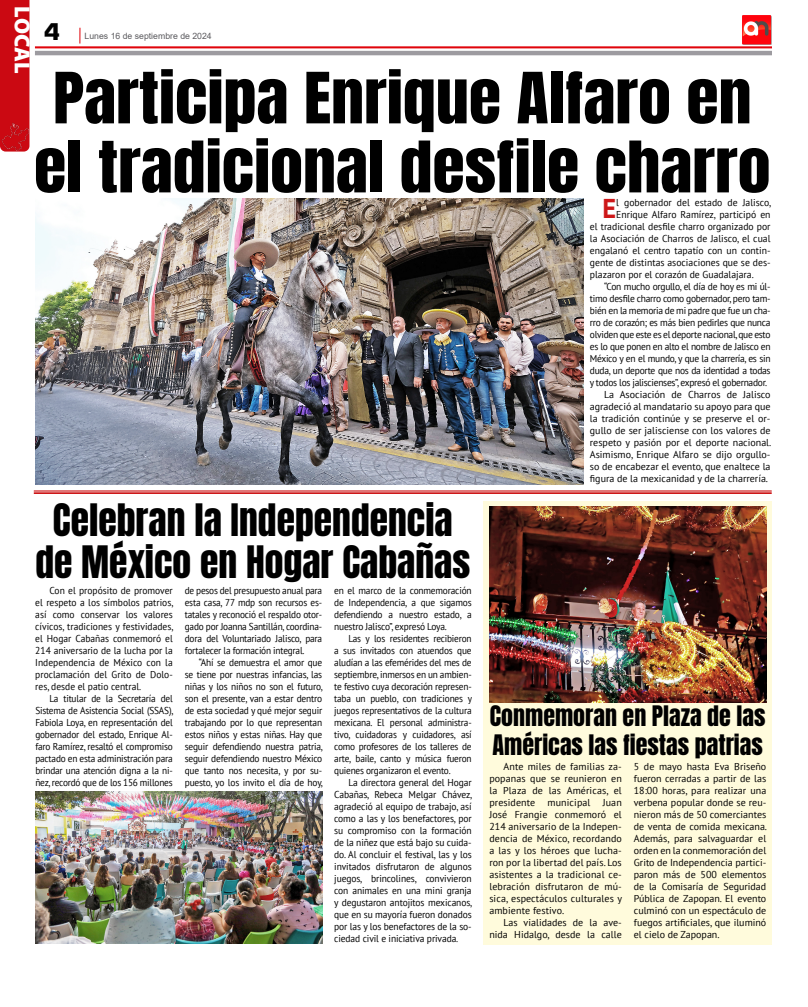
<style>
.page{position:relative;width:808px;height:1007px;background:#fff}
.page>*{position:absolute;margin:0;border:0;box-sizing:border-box;transform-origin:0 0}
.t1{font:60px/69px "Anton";color:#000;text-align:center;scale:1.1 1}
.t2{font:38px/42px "Anton";color:#000;text-align:center}
.t3{font:700 27.1px "PT Sans";color:#cd1719}
.t4{font:900 25px "Eurostile";color:#000}
.t5{font:24px/28.8px "Anton";color:#000}
.t6{font:900 22px "Myriad Pro";letter-spacing:-.005em;color:#fff}
.t7{font:10px/12px "PT Sans";color:#000;text-align:justify}
.t8{font:10px/12px "PT Sans";color:#000;text-align:justify;scale:.93 1}
.t9{font:10px/12px "PT Sans";color:#000;text-align:justify;scale:.95 1}
.t10{font:10px/12px "PT Sans";color:#000;text-align:justify;scale:.94 1}
.t11{font:10px "PT Sans";letter-spacing:-.03em;color:#000;scale:.95 1}
.t12{font:8.7px "Arial";color:#5c5b5f}
</style>
<div class="page">
<svg style="left:35px;top:28px;width:737px;height:27px"></svg>
<img style="left:742px;top:16px;width:30px;height:29px">
<img style="left:35px;top:198px;width:549px;height:286px">
<hr style="left:34px;top:490px;width:738px;height:1px;background:#cd1719">
<hr style="left:34px;top:491px;width:738px;height:1px;background:#cd1719">
<hr style="left:34px;top:493px;width:738px;height:1px;background:#cd1719">
<div style="left:484px;top:501px;width:288px;height:443px;background:#fffbdc"></div>
<img style="left:35px;top:791px;width:287px;height:152px">
<img style="left:489px;top:506px;width:277px;height:196px">
<div style="left:0;top:0;width:29px;height:120px;background:#cb0912"></div>
<img style="left:0;top:120px;width:30px;height:32px">
<h3 class="t6" style="left:37px;top:6px;width:68px;rotate:90deg">LOCAL</h3>
<h3 class="t4" style="left:44px;top:18px;width:18px">4</h3>
<p class="t12" style="left:85px;top:30px;width:129px">Lunes 16 de septiembre de 2024</p>
<h1 class="t1" style="left:34px;top:68px;width:671px">Participa Enrique Alfaro en el tradicional desfile charro</h1>
<h2 class="t2" style="left:35px;top:501px;width:436px">Celebran la Independencia de México en Hogar Cabañas</h2>
<p class="t9" style="left:35px;top:584px;width:147px;text-indent:14px">Con el propósito de promover el respeto a los símbolos patrios, así como conservar los valores cívicos, tradiciones y festividades, el Hogar Cabañas conmemoró el 214 aniversario de la lucha por la Independencia de México con la proclamación del Grito de Dolo&shy;res, desde el patio central.</p>
<p class="t8" style="left:35px;top:692px;width:150px;text-indent:14px">La titular de la Secretaría del Sistema de Asistencia Social (SSAS), Fabiola Loya, en representación del gobernador del estado, Enrique Al&shy;faro Ramírez, resaltó el compromiso pactado en esta administración para brindar una atención digna a la ni&shy;ñez, recordó que de los 156 millones</p>
<p class="t8" style="left:185px;top:584px;width:149px">de pesos del presupuesto anual para esta casa, 77 mdp son recursos es&shy;tatales y reconoció el respaldo otor&shy;gado por Joanna Santillán, coordina&shy;dora del Voluntariado Jalisco, para fortalecer la formación integral.</p>
<p class="t10" style="left:185px;top:656px;width:148px;text-indent:14px">“Ahí se demuestra el amor que se tiene por nuestras infancias, las niñas y los niños no son el futuro, son el presente, van a estar dentro de esta sociedad y qué mejor seguir trabajando por lo que representan estos niños y estas niñas. Hay que seguir defendiendo nuestra patria, seguir defendiendo nuestro México que tanto nos necesita, y por su&shy;puesto, yo los invito el día de hoy,</p>
<p class="t10" style="left:334px;top:584px;width:148px">en el marco de la conmemoración de Independencia, a que sigamos defendiendo a nuestro estado, a nuestro Jalisco”, expresó Loya.</p>
<p class="t8" style="left:334px;top:632px;width:150px;text-indent:14px">Las y los residentes recibieron a sus invitados con atuendos que aludían a las efemérides del mes de septiembre, inmersos en un ambien&shy;te festivo cuya decoración represen&shy;taba un pueblo, con tradiciones y juegos representativos de la cultura mexicana. El personal administra&shy;tivo, cuidadoras y cuidadores, así como profesores de los talleres de arte, baile, canto y música fueron quienes organizaron el evento.</p>
<p class="t9" style="left:334px;top:776px;width:147px;text-indent:14px">La directora general del Hogar Cabañas, Rebeca Melgar Chávez, agradeció al equipo de trabajo, así como a las y los benefactores, por su compromiso con la formación de la niñez que está bajo su cuida&shy;do. Al concluir el festival, las y los invitados disfrutaron de algunos juegos, brincolines, convivieron con animales en una mini granja y degustaron antojitos mexicanos, que en su mayoría fueron donados por las y los benefactores de la so&shy;ciedad civil e iniciativa privada.</p>
<h3 class="t3" style="left:602px;top:191px;width:15px">E</h3>
<p class="t7" style="left:616px;top:196px;width:157px">l gobernador del estado de Jalisco,</p>
<p class="t7" style="left:616px;top:208px;width:156px">Enrique Alfaro Ramírez, participó en</p>
<p class="t7" style="left:590px;top:220px;width:182px">el tradicional desfile charro organizado por</p>
<p class="t7" style="left:590px;top:232px;width:182px">la Asociación de Charros de Jalisco, el cual</p>
<p class="t7" style="left:590px;top:244px;width:182px">engalanó el centro tapatío con un contin-</p>
<p class="t7" style="left:590px;top:256px;width:182px">gente de distintas asociaciones que se des-</p>
<p class="t7" style="left:590px;top:268px;width:165px">plazaron por el corazón de Guadalajara.</p>
<p class="t11" style="left:604px;top:280px;width:177px">“Con mucho orgullo, el día de hoy es mi úl-</p>
<p class="t11" style="left:590px;top:292px;width:192px">timo desfile charro como gobernador, pero tam-</p>
<p class="t11" style="left:590px;top:304px;width:192px">bién en la memoria de mi padre que fue un cha-</p>
<p class="t11" style="left:590px;top:316px;width:192px">rro de corazón; es más bien pedirles que nunca</p>
<p class="t11" style="left:590px;top:328px;width:192px">olviden que este es el deporte nacional, que esto</p>
<p class="t11" style="left:590px;top:340px;width:192px">es lo que ponen en alto el nombre de Jalisco en</p>
<p class="t11" style="left:590px;top:352px;width:192px">México y en el mundo, y que la charrería, es sin</p>
<p class="t11" style="left:590px;top:364px;width:192px">duda, un deporte que nos da identidad a todas</p>
<p class="t11" style="left:590px;top:376px;width:188px">y todos los jaliscienses”, expresó el gobernador.</p>
<p class="t7" style="left:604px;top:388px;width:168px">La Asociación de Charros de Jalisco</p>
<p class="t7" style="left:590px;top:400px;width:182px">agradeció al mandatario su apoyo para que</p>
<p class="t7" style="left:590px;top:412px;width:182px">la tradición continúe y se preserve el or-</p>
<p class="t7" style="left:590px;top:424px;width:182px">gullo de ser jalisciense con los valores de</p>
<p class="t7" style="left:590px;top:436px;width:183px">respeto y pasión por el deporte nacional.</p>
<p class="t7" style="left:590px;top:448px;width:182px">Asimismo, Enrique Alfaro se dijo orgullo-</p>
<p class="t7" style="left:590px;top:460px;width:182px">so de encabezar el evento, que enaltece la</p>
<p class="t7" style="left:590px;top:472px;width:180px">figura de la mexicanidad y de la charrería.</p>
<h3 class="t5" style="left:490px;top:703px;width:277px">Conmemoran en Plaza de las<br>Américas las fiestas patrias</h3>
<p class="t7" style="left:489px;top:760px;width:134px;text-indent:14px">Ante miles de familias za&shy;popanas que se reunieron en la Plaza de las Américas, el presidente municipal Juan José Frangie conmemoró el 214 aniversario de la Indepen&shy;dencia de México, recordando a las y los héroes que lucha&shy;ron por la libertad del país. Los asistentes a la tradicional ce&shy;lebración disfrutaron de mú&shy;sica, espectáculos culturales y ambiente festivo.</p>
<p class="t7" style="left:489px;top:916px;width:134px;text-align:right">Las vialidades de la ave&shy;nida Hidalgo, desde la calle</p>
<p class="t7" style="left:634px;top:760px;width:135px">5 de mayo hasta Eva Briseño fueron cerradas a partir de las 18:00 horas, para realizar una verbena popular donde se reu&shy;nieron más de 50 comerciantes de venta de comida mexicana.<br>Además, para salvaguardar el orden en la conmemoración del Grito de Independencia partici&shy;paron más de 500 elementos de la Comisaría de Seguridad Pública de Zapopan. El evento culminó con un espectáculo de fuegos artificiales, que iluminó el cielo de Zapopan.</p>
</div>
